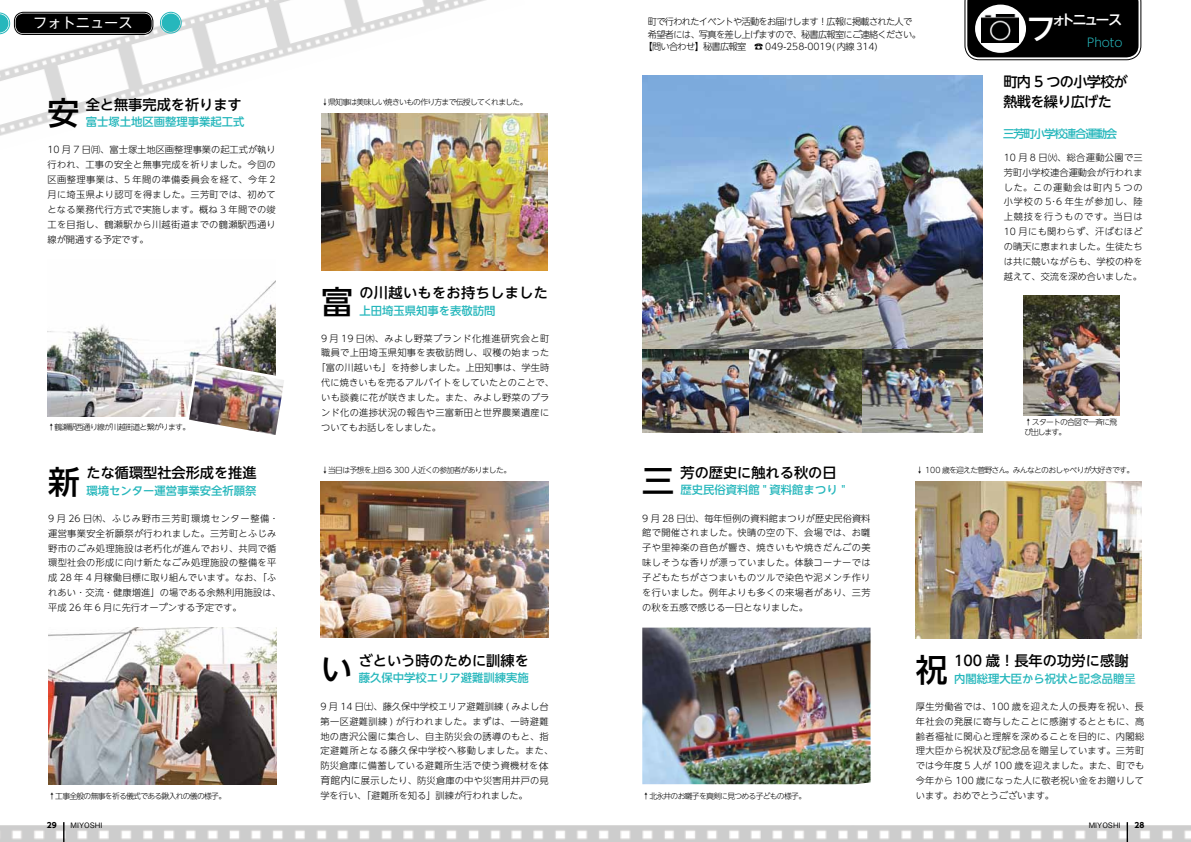
<style>
.page{position:relative;width:1191px;height:842px;background:#fff}
.page>*{position:absolute;margin:0;border:0;box-sizing:border-box;transform-origin:0 0}
.t1{font:500 31.9px "UD Shin Go NT Pro";color:#000}
.t2{font:500 30.5px "UD Shin Go NT Pro";color:#fff}
.t3{font:500 14.2px "UD Shin Go NT Pro";color:#000}
.t4{font:500 14.2px/19.5px "UD Shin Go NT Pro";letter-spacing:-.05em;color:#000}
.t5{font:500 14.2px "UD Shin Go NT Pro";letter-spacing:.025em;color:#000}
.t6{font:14.2px "UD Shin Go NT Pro";color:#fff}
.t7{font:500 14.2px "UD Shin Go NT Pro";letter-spacing:-.18em;color:#fff}
.t8{font:300 12px "UD Shin Go NT Pro";color:#26b7bc}
.t9{font:500 11.3px "UD Shin Go NT Pro";color:#26b7bc}
.t10{font:500 11.3px "UD Shin Go NT Pro";letter-spacing:-.095em;color:#26b7bc}
.t11{font:300 9.2px/14.9px "UD Shin Go NT Pro";letter-spacing:.02em;color:#000;text-align:justify}
.t12{font:300 9.2px/12.8px "UD Shin Go NT Pro";letter-spacing:-.075em;color:#000}
.t13{font:300 9.2px "UD Shin Go NT Pro";letter-spacing:.055em;color:#000}
.t14{font:300 9.2px "UD Shin Go NT Pro";color:#000}
.t15{font:300 7.8px/10.6px "UD Shin Go NT Pro";letter-spacing:-.09em;color:#000}
.t16{font:500 7.4px "Gothic BBB Pro";color:#000}
.t17{font:700 7.4px "UD Shin Go NT Pro";color:#000}
.s1{font-size:9.9px}
.s2{font-weight:400}
</style>
<div class="page">
<img style="left:0;top:0;width:486px;height:136px">
<svg style="left:964px;top:0;width:177px;height:60px"></svg>
<div style="left:975px;top:5px;width:51px;height:48px;background:#fff;border-radius:50%"></div>
<img style="left:981px;top:14px;width:37px;height:29px">
<svg style="left:0;top:13px;width:10px;height:21px"></svg>
<div style="left:16px;top:13px;width:136px;height:20px;background:#000;border-radius:8px"></div>
<div style="left:14px;top:12px;width:139px;height:23px;border:1px solid #000;border-radius:9px"></div>
<div style="left:17px;top:14px;width:134px;height:18px;border:1px solid #000;border-radius:7px"></div>
<div style="left:162px;top:13px;width:18px;height:19px;background:#26b7bc;border-radius:50%"></div>
<div style="left:160px;top:12px;width:21px;height:21px;border:1px solid #26b7bc;border-radius:50%"></div>
<div style="left:163px;top:14px;width:16px;height:17px;border:1px solid #26b7bc;border-radius:50%"></div>
<img style="left:0;top:822px;width:1191px;height:20px">
<svg style="left:63px;top:822px;width:1px;height:20px"></svg>
<hr style="left:1126px;top:822px;width:2px;height:20px;background:#000">
<img style="left:320px;top:481px;width:229px;height:157px">
<img style="left:48px;top:628px;width:228px;height:156px">
<img style="left:47px;top:280px;width:229px;height:136px">
<img style="left:642px;top:628px;width:228px;height:156px">
<img style="left:916px;top:482px;width:225px;height:156px">
<img style="left:321px;top:113px;width:226px;height:157px">
<img style="left:642px;top:349px;width:220px;height:83px">
<img style="left:862px;top:348px;width:121px;height:84px">
<img style="left:642px;top:75px;width:340px;height:274px">
<img style="left:1023px;top:296px;width:96px;height:119px">
<img style="left:184px;top:360px;width:100px;height:75px">
<h3 class="t6" style="left:33px;top:11px;width:101px">フォトニュース</h3>
<p class="t12" style="left:648px;top:15px;width:266px">町で行われたイベントや活動をお届けします！広報に掲載された人で</p>
<p class="t12" style="left:643px;top:27px;width:279px;text-indent:5px">希望者には、写真を差し上げますので、秘書広報室にご連絡ください。【問い合わせ】秘書広報室　☎ 049-258-0019( 内線 314(</p>
<h2 class="t2" style="left:1026px;top:3px;width:32px">フ</h2>
<h3 class="t7" style="left:1051px;top:8px;width:72px">ォトニュース</h3>
<h3 class="t8" style="left:1087px;top:33px;width:37px">Photo</h3>
<h3 class="t3" style="left:86px;top:93px;width:157px">全と無事完成を祈ります</h3>
<h1 class="t1" style="left:47px;top:87px;width:33px">安</h1>
<p class="t9" style="left:86px;top:113px;width:160px">富士塚土地区画整理事業起工式</p>
<p class="t15" style="left:321px;top:96px;width:208px">↓県知事は美味しい焼きいもの作り方まで伝授してくれました。</p>
<h3 class="t4" style="left:1003px;top:72px;width:126px">町内 5 つの小学校が熱戦を繰り広げた</h3>
<p class="t10" style="left:1003px;top:124px;width:115px">三芳町小学校連合運動会</p>
<p class="t11" style="left:47px;top:142px;width:230px">10 月 7 日㈪、富士塚土地区画整理事業の起工式が執り行われ、工事の安全と無事完成を祈りました。今回の区画整理事業は、5 年間の準備委員会を経て、今年 2月に埼玉県より認可を得ました。三芳町では、初めてとなる業務代行方式で実施します。概ね 3 年間での竣工を目指し、鶴瀬駅から川越街道までの鶴瀬駅西通り線が開通する予定です。</p>
<p class="t11" style="left:1003px;top:150px;width:140px">10 月 8 日㈫、総合運動公園で三芳町小学校連合運動会が行われました。この運動会は町内 5 つの小学校の 5 6･ 年生が参加し、陸上競技を行うものです。当日は10 月にも関わらず、汗ばむほどの晴天に恵まれました。生徒たちは共に競いながらも、学校の枠を越えて、交流を深め合いました。</p>
<h1 class="t1" style="left:321px;top:276px;width:33px">富</h1>
<h3 class="t5" style="left:359px;top:281px;width:190px">の川越いもをお持ちしました</h3>
<p class="t9" style="left:359px;top:301px;width:138px">上田埼玉県知事を表敬訪問</p>
<p class="t15" style="left:47px;top:422px;width:144px">↑鶴瀬駅西通り線が川越街道と繋がります。</p>
<p class="t13" style="left:321px;top:331px;width:230px">9 月 19 日㈭、みよし野菜ブランド化推進研究会と町</p>
<p class="t11" style="left:321px;top:345px;width:230px">職員で上田埼玉県知事を表敬訪問し、収穫の始まった</p>
<p class="t11" style="left:316px;top:360px;width:234px">「富の川越いも」を持参しました。上田知事は、学生時</p>
<p class="t11" style="left:321px;top:375px;width:234px">代に焼きいもを売るアルバイトをしていたとのことで、</p>
<p class="t11" style="left:321px;top:390px;width:230px">いも談義に花が咲きました。また、みよし野菜のブラ</p>
<p class="t11" style="left:321px;top:405px;width:230px">ンド化の進捗状況の報告や三富新田と世界農業遺産に</p>
<p class="t14" style="left:321px;top:420px;width:121px">ついてもお話しをしました。</p>
<p class="t15" style="left:1024px;top:416px;width:94px">↑スタートの合図で一斉に飛び出します。</p>
<h3 class="t3" style="left:86px;top:461px;width:172px">たな循環型社会形成を推進</h3>
<h1 class="t1" style="left:48px;top:455px;width:33px">新</h1>
<p class="t9" style="left:86px;top:481px;width:172px">環境センター運営事業安全祈願祭</p>
<p class="t15" style="left:321px;top:464px;width:191px">↓当日は予想を上回る 300 人近くの参加者がありました。</p>
<h3 class="t3" style="left:680px;top:461px;width:157px">芳の歴史に触れる秋の日</h3>
<h1 class="t1" style="left:642px;top:455px;width:33px">三</h1>
<p class="t9" style="left:680px;top:481px;width:170px">歴史民俗資料館 " 資料館まつり"</p>
<p class="t15" style="left:916px;top:465px;width:220px">↓ 100 歳を迎えた菅野さん。みんなとのおしゃべりが大好きです。</p>
<p class="t11" style="left:48px;top:510px;width:234px;text-align:left">9 月 26 日㈭、ふじみ野市三芳町環境センター整備・運営事業安全祈願祭が行われました。三芳町とふじみ野市のごみ処理施設は老朽化が進んでおり、共同で循環型社会の形成に向け新たなごみ処理施設の整備を平成 28 年 4 月稼働目標に取り組んでいます。なお、「ふれあい･交流･健康増進」の場である余熱利用施設は、平成 26 年 6 月に先行オープンする予定です。</p>
<p class="t11" style="left:642px;top:510px;width:230px">9 月 28 日㈯、毎年恒例の資料館まつりが歴史民俗資料館で開催されました。快晴の空の下、会場では、お囃子や里神楽の音色が響き、焼きいもや焼きだんごの美味しそうな香りが漂っていました。体験コーナーでは子どもたちがさつまいものツルで染色や泥メンチ作りを行いました。例年よりも多くの来場者があり、三芳の秋を五感で感じる一日となりました。</p>
<p class="t15" style="left:48px;top:790px;width:180px">↑工事全般の無事を祈る儀式である鍬入れの儀の様子。</p>
<h3 class="t3" style="left:359px;top:649px;width:172px">ざという時のために訓練を</h3>
<h1 class="t1" style="left:320px;top:643px;width:33px">い</h1>
<p class="t9" style="left:359px;top:669px;width:172px">藤久保中学校エリア避難訓練実施</p>
<p class="t11" style="left:320px;top:698px;width:234px;text-align:left">9 月 14 日㈯、藤久保中学校エリア避難訓練 ( みよし台第一区避難訓練 ) が行われました。まずは、一時避難地の唐沢公園に集合し、自主防災会の誘導のもと、指定避難所となる藤久保中学校へ移動しました。また、防災倉庫に備蓄している避難所生活で使う資機材を<span class="s1">体育館内に</span>展示したり、防災倉庫の中や災害用井戸の見学を行い、「避難所を知る」訓練が行われました。</p>
<p class="t15" style="left:642px;top:790px;width:165px">↑北永井のお囃子を真剣に見つめる子どもの様子。</p>
<h3 class="t3" style="left:954px;top:649px;width:176px">100 歳！長年の功労に感謝</h3>
<h1 class="t1" style="left:916px;top:644px;width:33px">祝</h1>
<p class="t9" style="left:954px;top:669px;width:183px">内閣総理大臣から祝状と記念品贈<span class="s2">呈</span></p>
<p class="t11" style="left:916px;top:698px;width:230px">厚生労働省では、100 歳を迎えた人の長寿を祝い、長年社会の発展に寄与したことに感謝するとともに、高齢者福祉に関心と理解を深めることを目的に、内閣総理大臣から祝状及び記念品を贈呈しています。三芳町では今年度 5 人が 100 歳を迎えました。また、町でも今年から 100 歳になった人に敬老祝い金をお贈りしています。おめでとうございます。</p>
<p class="t17" style="left:47px;top:819px;width:11px">29</p>
<p class="t16" style="left:71px;top:819px;width:33px">MIYOSHI</p>
<p class="t16" style="left:1088px;top:819px;width:33px">MIYOSHI</p>
<p class="t17" style="left:1134px;top:819px;width:11px">28</p>
</div>
